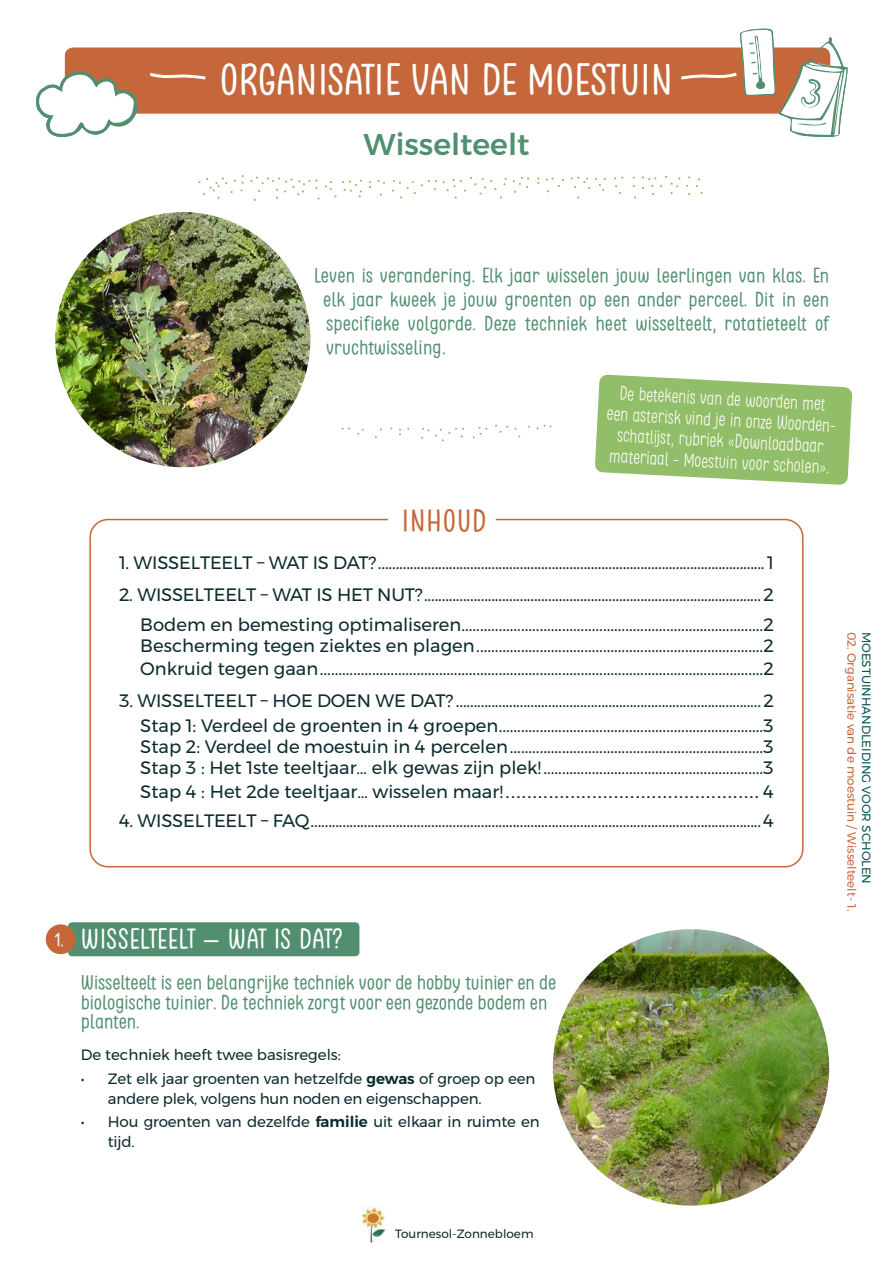
<style>
.page{position:relative;width:893px;height:1263px;background:#fff}
.page>*{position:absolute;margin:0;border:0;box-sizing:border-box;transform-origin:0 0}
.t1{font:42px "Clambake October Six";color:#fff}
.t2{font:500 30px "Montserrat";color:#518f70}
.t3{font:30px "Clambake October Six";letter-spacing:.02em;color:#c6673b}
.t4{font:27px "Clambake October Six";letter-spacing:.02em;color:#fff}
.t5{font:19.5px/24px "Clambake October Six";color:#518f70;text-align:justify}
.t6{font:19.5px "Arial";color:#241f1f}
.t7{font:18px/29.5px "Montserrat";color:#0c2b2e;text-align:right}
.t8{font:300 18px/21px "Clambake October Six";color:#fff;text-align:center}
.t9{font:18px "Clambake October Six";color:#fff}
.t10{font:15px/19.5px "Montserrat";letter-spacing:-.01em;color:#0c2b2e}
.t11{font:12px "Montserrat";color:#c6673b}
.t12{font:12px "Montserrat";color:#0a5650}
.t13{font:12px "Montserrat";color:#0c2b2e}
.s1{font-family:"Montserrat";font-size:18px;color:#0c2b2e}
.s2{font-weight:600}
</style>
<div class="page">
<div style="left:65px;top:47px;width:765px;height:67px;background:#c6673b;border-radius:9px"></div>
<svg style="left:571px;top:177px;width:35px;height:21px"></svg>
<svg style="left:642px;top:176px;width:38px;height:19px"></svg>
<svg style="left:696px;top:178px;width:7px;height:16px"></svg>
<svg style="left:546px;top:178px;width:18px;height:14px"></svg>
<svg style="left:513px;top:177px;width:16px;height:16px"></svg>
<svg style="left:250px;top:177px;width:112px;height:24px"></svg>
<svg style="left:198px;top:175px;width:46px;height:24px"></svg>
<svg style="left:392px;top:180px;width:45px;height:18px"></svg>
<svg style="left:443px;top:177px;width:64px;height:21px"></svg>
<div style="left:68px;top:922px;width:291px;height:34px;background:#518f70;border-radius:4px"></div>
<div style="left:46px;top:924px;width:30px;height:30px;background:#c6673b;border-radius:50%"></div>
<svg style="left:495px;top:425px;width:13px;height:8px"></svg>
<svg style="left:341px;top:427px;width:9px;height:3px"></svg>
<svg style="left:357px;top:429px;width:7px;height:6px"></svg>
<svg style="left:473px;top:427px;width:14px;height:11px"></svg>
<svg style="left:421px;top:428px;width:43px;height:13px"></svg>
<div style="left:89px;top:519px;width:714px;height:348px;border:2px solid #c6673b;border-radius:18px"></div>
<svg style="left:150px;top:72px;width:56px;height:8px"></svg>
<img style="left:363px;top:1206px;width:22px;height:36px">
<svg style="left:595px;top:374px;width:257px;height:111px;background:#a1c67d"></svg>
<img style="left:55px;top:212px;width:255px;height:255px;border-radius:128px">
<img style="left:553px;top:929px;width:276px;height:276px;border-radius:138px">
<svg style="left:36px;top:71px;width:102px;height:66px"></svg>
<svg style="left:678px;top:29px;width:170px;height:108px"></svg>
<h1 class="t1" style="left:220px;top:55px;width:455px">ORGANISATIE VAN DE MOESTUIN</h1>
<h2 class="t2" style="left:363px;top:120px;width:168px">Wisselteelt</h2>
<p class="t9" style="left:55px;top:929px;width:10px">1.</p>
<p class="t5" style="left:323px;top:264px;width:507px;text-indent:-9px">Leven is verandering. Elk jaar wisselen jouw leerlingen van klas. En elk jaar kweek je jouw groenten op een ander perceel. Dit in een specifieke volgorde. Deze techniek heet wisselteelt, rotatieteelt of vruchtwisseling.</p>
<p class="t8" style="left:608px;top:382px;width:234px;rotate:3deg">De betekenis van de woorden met<br>een asterisk vind je in onze Woorden&shy;schatlijst, rubriek «Downloadbaar materiaal - Moestuin voor scholen».</p>
<h2 class="t3" style="left:402px;top:504px;width:86px">INHOUD</h2>
<p class="t7" style="left:119px;top:548px;width:656px">1. WISSELTEELT – WAT IS DAT?.............................................................................................................1</p>
<p class="t7" style="left:119px;top:580px;width:656px">2. WISSELTEELT – WAT IS HET NUT?...............................................................................................2<br>Bodem en bemesting optimaliseren.................................................................................2</p>
<p class="t7" style="left:140px;top:633px;width:635px;line-height:23.4px;text-align:left">Bescherming tegen ziektes en plagen.............................................................................2<br>Onkruid tegen gaan.......................................................................................................................2</p>
<p class="t7" style="left:119px;top:688px;width:656px;line-height:25.2px">3. WISSELTEELT – HOE DOEN WE DAT? ......................................................................................2<br>Stap 1: Verdeel de groenten in 4 groepen.......................................................................3</p>
<p class="t7" style="left:140px;top:736px;width:635px;line-height:21px;text-align:left">Stap 2: Verdeel de moestuin in 4 percelen....................................................................3<br>Stap 3 : Het 1ste teeltjaar… elk gewas zijn plek! ...........................................................3</p>
<p class="t6" style="left:140px;top:777px;width:635px"><span class="s1">Stap 4 : Het 2de teeltjaar… wisselen maar!</span>............................................... <span class="s1">4</span></p>
<p class="t7" style="left:119px;top:806px;width:656px">4. WISSELTEELT – FAQ...............................................................................................................................4</p>
<h3 class="t4" style="left:81px;top:924px;width:263px">WISSELTEELT – WAT IS DAT?</h3>
<p class="t5" style="left:81px;top:973px;width:477px;line-height:19.5px;text-align:left">Wisselteelt is een belangrijke techniek voor de hobby tuinier en de biologische tuinier. De techniek zorgt voor een gezonde bodem en planten.</p>
<p class="t10" style="left:81px;top:1045px;width:262px">De techniek heeft twee basisregels:</p>
<p class="t10" style="left:108px;top:1069px;width:429px;text-indent:-27px">• Zet elk jaar groenten van hetzelfde <span class="s2">gewas</span> of groep op een andere plek, volgens hun noden en eigenschappen.</p>
<p class="t10" style="left:108px;top:1112px;width:433px;text-indent:-27px">• Hou groenten van dezelfde <span class="s2">familie</span> uit elkaar in ruimte en tijd.</p>
<p class="t11" style="left:861px;top:631px;width:281px;rotate:90deg">02. Organisatie van de moestuin / Wisselteelt- 1.</p>
<p class="t12" style="left:876px;top:631px;width:254px;rotate:90deg">MOESTUINHANDLEIDING VOOR SCHOLEN</p>
<p class="t13" style="left:395px;top:1225px;width:140px">Tournesol-Zonnebloem</p>
</div>
